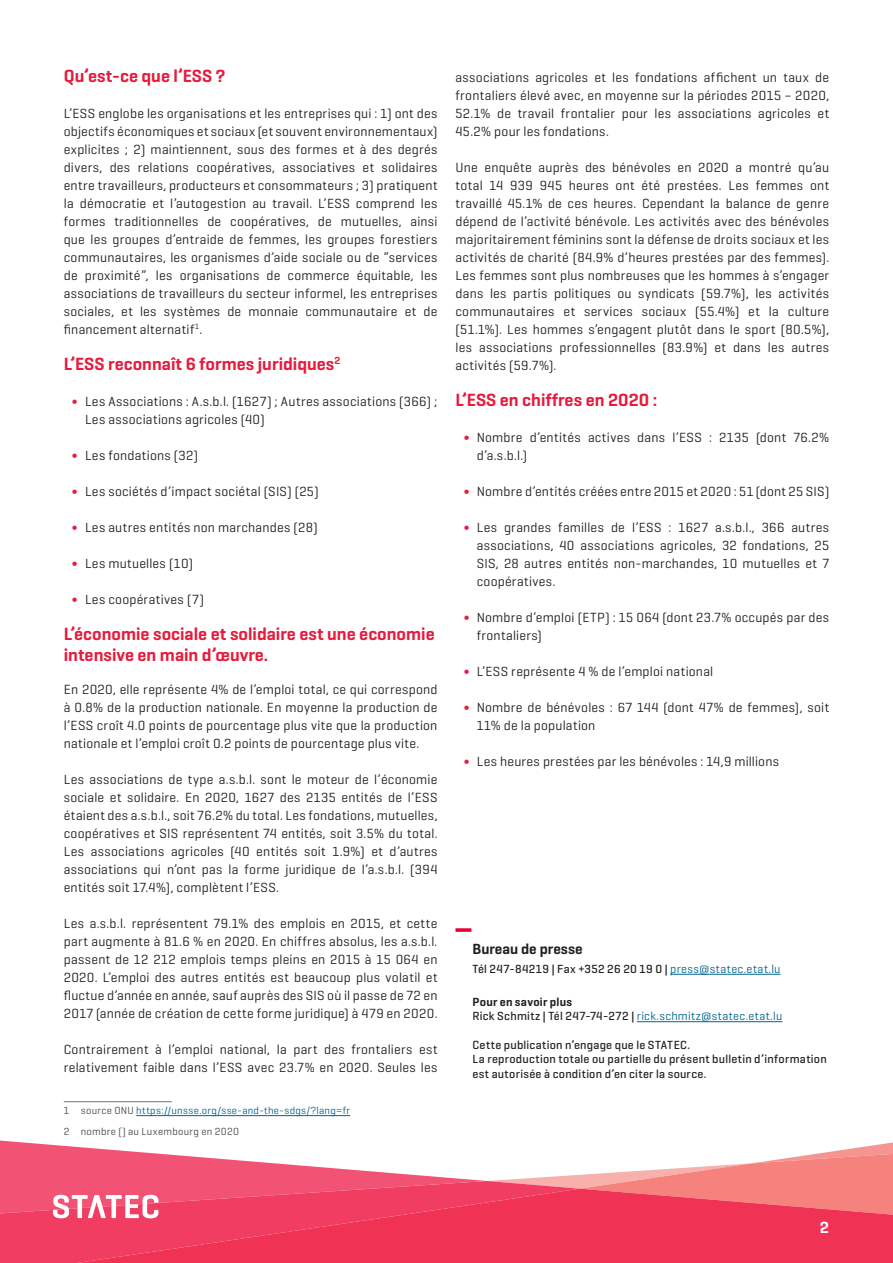
<style>
.page{position:relative;width:893px;height:1263px;background:#fff}
.page>*{position:absolute;margin:0;border:0;box-sizing:border-box;transform-origin:0 0}
.Titre_Text{font:600 18px/21.6px "Geogrotesque";color:#e61b3d}
.t1{font:600 16.5px "Geogrotesque";color:#fff}
.Impressum_Title{font:600 15px "Geogrotesque";color:#231f20}
.Text{font:13.5px/18px "Geogrotesque";letter-spacing:.02em;color:#231f20;text-align:justify}
.Impressium_Text{font:500 12px/14.4px "Geogrotesque";letter-spacing:.02em;color:#231f20}
.Impressium_Text-2{font:12px "Geogrotesque";letter-spacing:.035em;color:#01668f}
.Impressum_Title-2{font:500 12px "Geogrotesque";letter-spacing:.03em;color:#231f20}
.Impressium_Text-3{font:600 12px "Geogrotesque";letter-spacing:.015em;color:#231f20}
.footnote{font:10.5px "Geogrotesque";letter-spacing:.03em;color:#01668f}
.footnote-2{font:10.5px "Geogrotesque";letter-spacing:.025em;color:#4b4c4d}
.s1{color:#e61b3d}
.s2{color:#4b4c4d}
.s3{font-weight:400;color:#01668f}
.s4{font-weight:500;color:#231f20}
</style>
<div class="page">
<svg style="left:0;top:1218px;width:893px;height:45px;background:#f03557"></svg>
<svg style="left:0;top:1140px;width:893px;height:78px"></svg>
<hr style="left:64px;top:1101px;width:108px;height:1px;background:#808285">
<hr style="left:136px;top:1115px;width:214px;height:1px;background:#01668f">
<hr style="left:670px;top:974px;width:110px;height:1px;background:#01668f">
<hr style="left:637px;top:1021px;width:145px;height:1px;background:#01668f">
<svg style="left:455px;top:928px;width:16px;height:4px"></svg>
<p class="Titre_Text" style="left:64px;top:65px;width:163px">Qu’est-ce que l’ESS ?</p>
<p class="Text" style="left:64px;top:104px;width:375px">L’ESS englobe les organisations et les entreprises qui : 1) ont des objectifs économiques et sociaux (et souvent environnementaux) explicites ; 2) maintiennent, sous des formes et à des degrés divers, des relations coopératives, associatives et solidaires entre travailleurs, producteurs et consommateurs ; 3) pratiquent la démocratie et l’autogestion au travail. L’ESS comprend les formes traditionnelles de coopératives, de mutuelles, ainsi que les groupes d’entraide de femmes, les groupes forestiers communautaires, les organismes d’aide sociale ou de “services de proximité”, les organisations de commerce équitable, les associations de travailleurs du secteur informel, les entreprises sociales, et les systèmes de monnaie communautaire et de financement alternatif<sup>1</sup>.</p>
<p class="Titre_Text" style="left:64px;top:353px;width:278px">L’ESS reconnaît 6 formes juridiques<sup>2</sup></p>
<p class="Text" style="left:85px;top:392px;width:354px;text-indent:-13px"><span class="s1">∫</span> Les Associations : A.s.b.l. (1627) ; Autres associations (366) ;<br>Les associations agricoles (40)</p>
<p class="Text" style="left:72px;top:446px;width:127px"><span class="s1">∫</span> Les fondations (32)</p>
<p class="Text" style="left:72px;top:482px;width:248px"><span class="s1">∫</span> Les sociétés d’impact sociétal (SIS) (25)</p>
<p class="Text" style="left:72px;top:518px;width:247px"><span class="s1">∫</span> Les autres entités non marchandes (28)</p>
<p class="Text" style="left:72px;top:554px;width:122px"><span class="s1">∫</span> Les mutuelles (10)</p>
<p class="Text" style="left:72px;top:590px;width:133px"><span class="s1">∫</span> Les coopératives (7)</p>
<p class="Titre_Text" style="left:64px;top:623px;width:372px">L’économie sociale et solidaire est une économie intensive en main d’œuvre.</p>
<p class="Text" style="left:64px;top:680px;width:375px">En 2020, elle représente 4% de l’emploi total, ce qui correspond à 0.8% de la production nationale. En moyenne la production de l’ESS croît 4.0 points de pourcentage plus vite que la production nationale et l’emploi croît 0.2 points de pourcentage plus vite.</p>
<p class="Text" style="left:64px;top:770px;width:375px">Les associations de type a.s.b.l. sont le moteur de l’économie sociale et solidaire. En 2020, 1627 des 2135 entités de l’ESS étaient des a.s.b.l., soit 76.2% du total. Les fondations, mutuelles, coopératives et SIS représentent 74 entités, soit 3.5% du total.<br>Les associations agricoles (40 entités soit 1.9%) et d’autres associations qui n’ont pas la forme juridique de l’a.s.b.l. (394 entités soit 17.4%), complètent l’ESS.</p>
<p class="Text" style="left:64px;top:914px;width:375px">Les a.s.b.l. représentent 79.1% des emplois en 2015, et cette part augmente à 81.6 % en 2020. En chiffres absolus, les a.s.b.l. passent de 12 212 emplois temps pleins en 2015 à 15 064 en 2020. L’emploi des autres entités est beaucoup plus volatil et fluctue d’année en année, sauf auprès des SIS où il passe de 72 en 2017 (année de création de cette forme juridique) à 479 en 2020.</p>
<p class="Text" style="left:64px;top:1040px;width:375px">Contrairement à l’emploi national, la part des frontaliers est relativement faible dans l’ESS avec 23.7% en 2020. Seules les</p>
<p class="footnote" style="left:64px;top:1104px;width:288px"><span class="s2">1 source ONU</span> https://unsse.org/sse-and-the-sdgs/?lang=fr</p>
<p class="footnote-2" style="left:64px;top:1125px;width:177px">2 nombre () au Luxembourg en 2020</p>
<p class="Text" style="left:455px;top:68px;width:375px">associations agricoles et les fondations affichent un taux de frontaliers élevé avec, en moyenne sur la périodes 2015 – 2020, 52.1% de travail frontalier pour les associations agricoles et 45.2% pour les fondations.</p>
<p class="Text" style="left:455px;top:158px;width:375px">Une enquête auprès des bénévoles en 2020 a montré qu’au total 14 939 945 heures ont été prestées. Les femmes ont travaillé 45.1% de ces heures. Cependant la balance de genre dépend de l’activité bénévole. Les activités avec des bénévoles majoritairement féminins sont la défense de droits sociaux et les activités de charité (84.9% d’heures prestées par des femmes).<br>Les femmes sont plus nombreuses que les hommes à s’engager dans les partis politiques ou syndicats (59.7%), les activités communautaires et services sociaux (55.4%) et la culture (51.1%). Les hommes s’engagent plutôt dans le sport (80.5%), les associations professionnelles (83.9%) et dans les autres activités (59.7%).</p>
<p class="Titre_Text" style="left:455px;top:389px;width:203px">L’ESS en chiffres en 2020 :</p>
<p class="Text" style="left:477px;top:428px;width:354px;text-indent:-13px"><span class="s1">∫</span> Nombre d’entités actives dans l’ESS : 2135 (dont 76.2% d’a.s.b.l.)</p>
<p class="Text" style="left:464px;top:482px;width:367px"><span class="s1">∫</span> Nombre d’entités créées entre 2015 et 2020 : 51 (dont 25 SIS)</p>
<p class="Text" style="left:477px;top:518px;width:354px;text-indent:-13px"><span class="s1">∫</span> Les grandes familles de l’ESS : 1627 a.s.b.l., 366 autres associations, 40 associations agricoles, 32 fondations, 25<br>SIS, 28 autres entités non-marchandes, 10 mutuelles et 7 coopératives.</p>
<p class="Text" style="left:477px;top:608px;width:354px;text-indent:-13px"><span class="s1">∫</span> Nombre d’emploi (ETP) : 15 064 (dont 23.7% occupés par des frontaliers)</p>
<p class="Text" style="left:464px;top:662px;width:251px"><span class="s1">∫</span> L’ESS représente 4 % de l’emploi national</p>
<p class="Text" style="left:477px;top:698px;width:354px;text-indent:-13px"><span class="s1">∫</span> Nombre de bénévoles : 67 144 (dont 47% de femmes), soit<br>11% de la population</p>
<p class="Text" style="left:464px;top:752px;width:317px"><span class="s1">∫</span> Les heures prestées par les bénévoles : 14,9 millions</p>
<p class="Impressum_Title" style="left:472px;top:940px;width:112px">Bureau de presse</p>
<p class="Impressum_Title-2" style="left:472px;top:961px;width:309px">Tél 247-84219 | Fax +352 26 20 19 0 | <span class="s3">press@statec.etat.lu</span></p>
<p class="Impressium_Text-3" style="left:472px;top:994px;width:101px">Pour en savoir plus</p>
<p class="Impressium_Text-2" style="left:472px;top:1009px;width:311px"><span class="s4">Rick Schmitz | Tél 247-74-272 |</span> rick.schmitz@statec.etat.lu</p>
<p class="Impressium_Text" style="left:472px;top:1037px;width:219px">Cette publication n’engage que le STATEC.</p>
<p class="Impressium_Text" style="left:472px;top:1052px;width:356px">La reproduction totale ou partielle du présent bulletin d’information est autorisée à condition d’en citer la source.</p>
<p class="t1" style="left:820px;top:1217px;width:11px">2</p>
</div>
